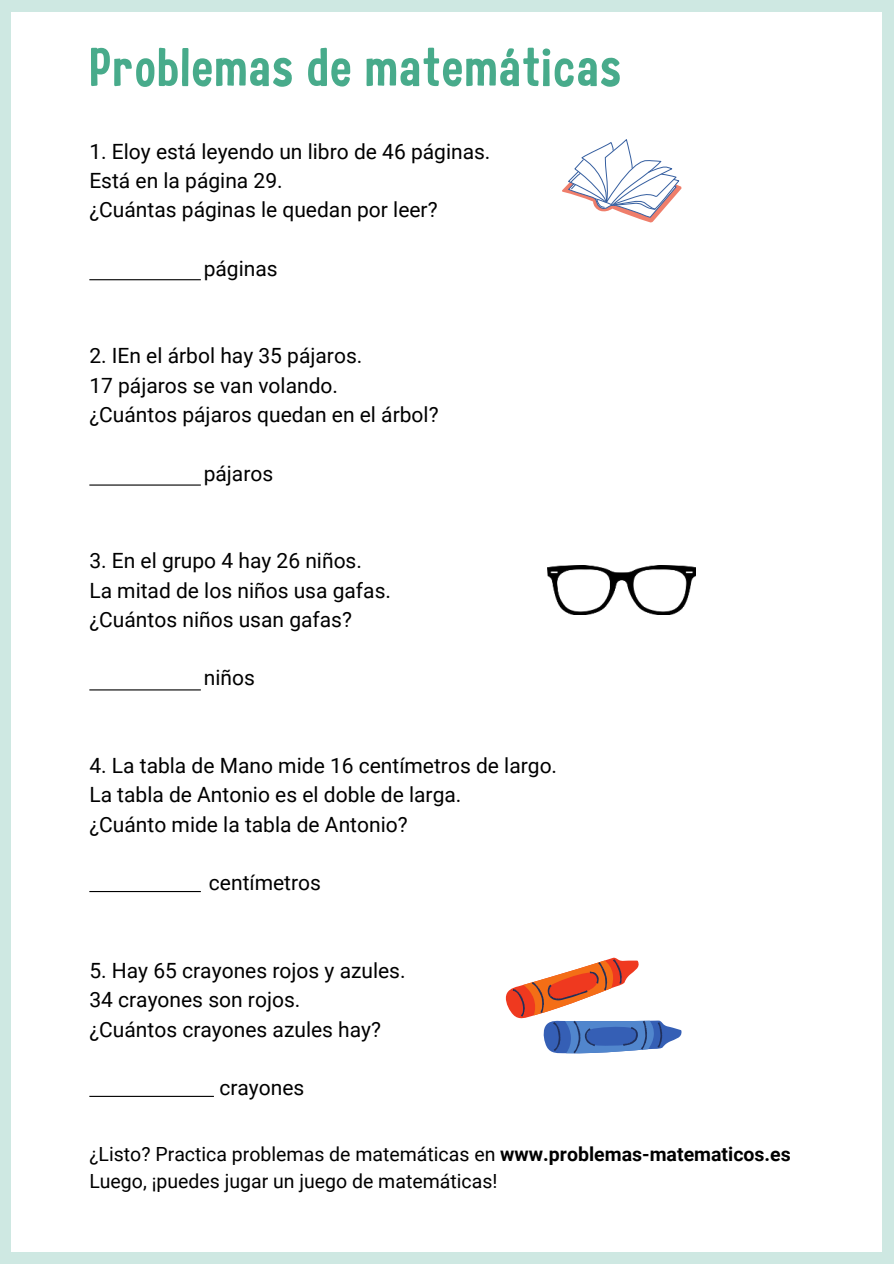
<style>
.page{position:relative;width:894px;height:1264px;background:#fff}
.page>*{position:absolute;margin:0;border:0;box-sizing:border-box;transform-origin:0 0}
.t1{font:54px "Childling";letter-spacing:.02em;color:#48ab8b}
.t2{font:21px/29.2px "Roboto";color:#000}
.t3{font:19.5px/27px "Roboto";color:#000}
.s1{font-weight:700}
</style>
<div class="page">
<div style="left:0;top:0;width:893px;height:1263px;background:#cee8e2"></div>
<div style="left:11px;top:12px;width:871px;height:1239px;background:#fff"></div>
<hr style="left:89px;top:279px;width:112px;height:1px;background:#000">
<hr style="left:89px;top:1095px;width:125px;height:1px;background:#000">
<hr style="left:89px;top:484px;width:112px;height:1px;background:#000">
<hr style="left:89px;top:689px;width:112px;height:1px;background:#000">
<hr style="left:89px;top:891px;width:112px;height:1px;background:#000">
<svg style="left:562px;top:139px;width:119px;height:84px"></svg>
<img style="left:547px;top:565px;width:148px;height:50px">
<svg style="left:505px;top:957px;width:176px;height:96px"></svg>
<h1 class="t1" style="left:89px;top:35px;width:533px">Problemas de matemáticas</h1>
<p class="t2" style="left:89px;top:136px;width:402px">1. Eloy está leyendo un libro de 46 páginas.<br>Está en la página 29.<br>¿Cuántas páginas le quedan por leer?</p>
<p class="t2" style="left:204px;top:253px;width:75px">páginas</p>
<p class="t2" style="left:89px;top:340px;width:350px">2. IEn el árbol hay 35 pájaros.<br>17 pájaros se van volando.<br>¿Cuántos pájaros quedan en el árbol?</p>
<p class="t2" style="left:204px;top:457px;width:71px">pájaros</p>
<p class="t2" style="left:89px;top:545px;width:303px">3. En el grupo 4 hay 26 niños.<br>La mitad de los niños usa gafas. ¿Cuántos niños usan gafas?</p>
<p class="t2" style="left:204px;top:662px;width:53px">niños</p>
<p class="t2" style="left:89px;top:750px;width:469px">4. La tabla de Mano mide 16 centímetros de largo.<br>La tabla de Antonio es el doble de larga.<br>¿Cuánto mide la tabla de Antonio?</p>
<p class="t2" style="left:209px;top:867px;width:114px">centímetros</p>
<p class="t2" style="left:89px;top:955px;width:318px">5. Hay 65 crayones rojos y azules.<br>34 crayones son rojos.<br>¿Cuántos crayones azules hay?</p>
<p class="t2" style="left:219px;top:1072px;width:86px">crayones</p>
<p class="t3" style="left:89px;top:1139px;width:702px">¿Listo? Practica problemas de matemáticas en <span class="s1">www.problemas-matematicos.es<br></span>Luego, ¡puedes jugar un juego de matemáticas!</p>
</div>
